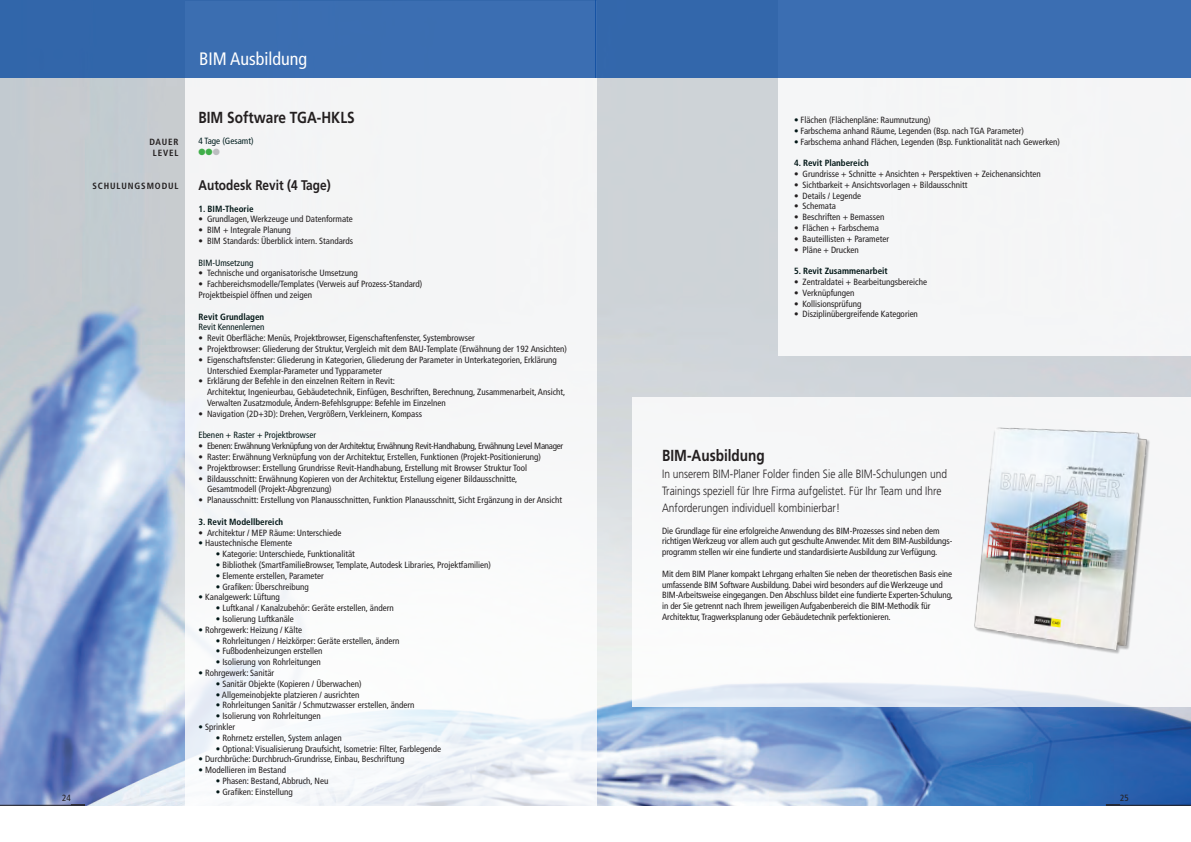
<style>
.page{position:relative;width:1191px;height:842px;background:#fff}
.page>*{position:absolute;margin:0;border:0;box-sizing:border-box;transform-origin:0 0}
.t1{font:condensed 18px "Frutiger LT Std";color:#fff}
.t2{font:700 16px "Frutiger LT Std";color:#231f20;scale:.85 1}
.t3{font:700 14px "Frutiger LT Std";color:#231f20;scale:.85 1}
.t4{font:300 12px/17px "Frutiger LT Std";color:#231f20;scale:.85 1}
.t5{font:condensed 9px/10.8px "Frutiger LT Std";color:#231f20}
.t6{font:condensed 9px "Frutiger LT Std";letter-spacing:-.03em;color:#231f20}
.t7{font:700 condensed 9px "Frutiger LT Std";color:#001515}
.t8{font:condensed 9px "Frutiger LT Std";color:#001515}
.t9{font:700 condensed 9px/10.8px "Frutiger LT Std";letter-spacing:.1em;color:#231f20;text-align:center}
.t10{font:condensed 9px "Frutiger LT Std";color:#001d1e}
.t11{font:9px "Zapf Ding Bats";color:#40ae49}
.s1{color:#bcbdc0}
.s2{color:#001515}
</style>
<div class="page">
<img style="left:0;top:77px;width:1191px;height:728px">
<div style="left:185px;top:1px;width:411px;height:841px;background:#f5f6f7"></div>
<div style="left:0;top:0;width:596px;height:77px;background:#3b6eb1"></div>
<div style="left:778px;top:1px;width:413px;height:355px;background:#f5f6f6"></div>
<div style="left:595px;top:0;width:596px;height:77px;background:#3b6eb2"></div>
<svg style="left:632px;top:397px;width:559px;height:309px"></svg>
<img style="left:932px;top:408px;width:259px;height:260px">
<hr style="left:0;top:805px;width:85px;height:1px;background:#231f20">
<svg style="left:71px;top:804px;width:14px;height:1px"></svg>
<hr style="left:1106px;top:805px;width:85px;height:1px;background:#231f20">
<svg style="left:1106px;top:804px;width:14px;height:1px"></svg>
<h1 class="t1" style="left:199px;top:49px;width:110px">BIM Ausbildung</h1>
<h2 class="t2" style="left:198px;top:108px;width:185px">BIM Software TGA-HKLS</h2>
<p class="t10" style="left:198px;top:136px;width:57px">4 Tage (Gesamt)</p>
<p class="t11" style="left:198px;top:147px;width:23px">●●<span class="s1">●</span></p>
<h3 class="t3" style="left:198px;top:177px;width:157px">Autodesk Revit (4 Tage)</h3>
<p class="t7" style="left:198px;top:203px;width:57px">1. BIM-Theorie</p>
<p class="t5" style="left:198px;top:214px;width:156px">• Grundlagen, Werkzeuge und Datenformate</p>
<p class="t5" style="left:198px;top:225px;width:94px">• BIM + Integrale Planung</p>
<p class="t5" style="left:198px;top:235px;width:156px">• BIM Standards: Überblick intern. Standards</p>
<p class="t8" style="left:198px;top:257px;width:56px">BIM-Umsetzung</p>
<p class="t5" style="left:198px;top:268px;width:161px">• Technische und organisatorische Umsetzung</p>
<p class="t5" style="left:198px;top:279px;width:225px">• Fachbereichsmodelle/Templates (Verweis auf Prozess-Standard)<br>Projektbeispiel öffnen und zeigen</p>
<p class="t7" style="left:198px;top:311px;width:67px">Revit Grundlagen</p>
<p class="t8" style="left:198px;top:322px;width:67px">Revit Kennenlernen</p>
<p class="t5" style="left:198px;top:333px;width:278px">• Revit Oberfläche: Menüs, Projektbrowser, Eigenschaftenfenster, Systembrowser</p>
<p class="t5" style="left:198px;top:343px;width:370px">• Projektbrowser: Gliederung der Struktur, Vergleich mit dem BAU-Template (Erwähnung der 192 Ansichten)</p>
<p class="t5" style="left:207px;top:354px;width:351px;text-indent:-9px">• Eigenschaftsfenster: Gliederung in Kategorien, Gliederung der Parameter in Unterkategorien, Erklärung<br>Unterschied Exemplar-Parameter und Typparameter</p>
<p class="t5" style="left:207px;top:376px;width:360px;text-indent:-9px">• Erklärung der Befehle in den einzelnen Reitern in Revit:<br>Architektur, Ingenieurbau, Gebäudetechnik, Einfügen, Beschriften, Berechnung, Zusammenarbeit, Ansicht,<br>Verwalten Zusatzmodule, Ändern-Befehlsgruppe: Befehle im Einzelnen</p>
<p class="t5" style="left:198px;top:408px;width:225px">• Navigation (2D+3D): Drehen, Vergrößern, Verkleinern, Kompass</p>
<p class="t8" style="left:198px;top:430px;width:119px">Ebenen + Raster + Projektbrowser</p>
<p class="t6" style="left:198px;top:441px;width:366px">• Ebenen: Erwähnung Verknüpfung von der Architektur, Erwähnung Revit-Handhabung, Erwähnung Level Manager</p>
<p class="t5" style="left:198px;top:451px;width:344px">• Raster: Erwähnung Verknüpfung von der Architektur, Erstellen, Funktionen (Projekt-Positionierung)</p>
<p class="t5" style="left:198px;top:462px;width:330px">• Projektbrowser: Erstellung Grundrisse Revit-Handhabung, Erstellung mit Browser Struktur Tool</p>
<p class="t5" style="left:207px;top:473px;width:312px;text-indent:-9px">• Bildausschnitt: Erwähnung Kopieren von der Architektur, Erstellung eigener Bildausschnitte,<br>Gesamtmodell (Projekt-Abgrenzung)</p>
<p class="t5" style="left:198px;top:495px;width:365px">• Planausschnitt: Erstellung von Planausschnitten, Funktion Planausschnitt, Sicht Ergänzung in der Ansicht</p>
<p class="t7" style="left:198px;top:516px;width:86px">3. Revit Modellbereich</p>
<p class="t5" style="left:198px;top:527px;width:144px">• Architektur / MEP Räume: Unterschiede</p>
<p class="t5" style="left:198px;top:538px;width:95px"><span class="s2">•</span> Haustechnische Elemente</p>
<p class="t5" style="left:216px;top:549px;width:141px"><span class="s2">•</span> Kategorie: Unterschiede, Funktionalität</p>
<p class="t5" style="left:216px;top:559px;width:277px"><span class="s2">•</span> Bibliothek (SmartFamilieBrowser, Template, Autodesk Libraries, Projektfamilien)</p>
<p class="t5" style="left:216px;top:570px;width:110px"><span class="s2">•</span> Elemente erstellen, Parameter</p>
<p class="t5" style="left:216px;top:581px;width:94px"><span class="s2">•</span> Grafiken: Überschreibung</p>
<p class="t5" style="left:198px;top:592px;width:83px"><span class="s2">•</span> Kanalgewerk: Lüftung</p>
<p class="t5" style="left:216px;top:603px;width:179px"><span class="s2">•</span> Luftkanal / Kanalzubehör: Geräte erstellen, ändern</p>
<p class="t5" style="left:216px;top:613px;width:80px"><span class="s2">•</span> Isolierung Luftkanäle</p>
<p class="t5" style="left:198px;top:624px;width:105px"><span class="s2">•</span> Rohrgewerk: Heizung / Kälte</p>
<p class="t5" style="left:216px;top:635px;width:185px"><span class="s2">•</span> Rohrleitungen / Heizkörper: Geräte erstellen, ändern</p>
<p class="t5" style="left:216px;top:646px;width:108px"><span class="s2">•</span> Fußbodenheizungen erstellen</p>
<p class="t5" style="left:216px;top:657px;width:107px"><span class="s2">•</span> Isolierung von Rohrleitungen</p>
<p class="t5" style="left:198px;top:667px;width:77px"><span class="s2">•</span> Rohrgewerk: Sanitär</p>
<p class="t5" style="left:216px;top:678px;width:147px"><span class="s2">•</span> Sanitär Objekte (Kopieren / Überwachen)</p>
<p class="t5" style="left:216px;top:689px;width:145px"><span class="s2">•</span> Allgemeinobjekte platzieren / ausrichten</p>
<p class="t5" style="left:216px;top:700px;width:200px"><span class="s2">•</span> Rohrleitungen Sanitär / Schmutzwasser erstellen, ändern</p>
<p class="t5" style="left:216px;top:711px;width:107px"><span class="s2">•</span> Isolierung von Rohrleitungen</p>
<p class="t5" style="left:198px;top:721px;width:38px"><span class="s2">•</span> Sprinkler</p>
<p class="t5" style="left:216px;top:732px;width:127px"><span class="s2">•</span> Rohrnetz erstellen, System anlagen</p>
<p class="t5" style="left:216px;top:743px;width:227px"><span class="s2">•</span> Optional: Visualisierung Draufsicht, Isometrie: Filter, Farblegende</p>
<p class="t5" style="left:198px;top:754px;width:207px"><span class="s2">•</span> Durchbrüche: Durchbruch-Grundrisse, Einbau, Beschriftung</p>
<p class="t5" style="left:198px;top:765px;width:89px"><span class="s2">•</span> Modellieren im Bestand</p>
<p class="t5" style="left:216px;top:775px;width:114px"><span class="s2">•</span> Phasen: Bestand, Abbruch, Neu</p>
<p class="t5" style="left:216px;top:786px;width:78px"><span class="s2">•</span> Grafiken: Einstellung</p>
<p class="t5" style="left:794px;top:115px;width:138px"><span class="s2">•</span> Flächen (Flächenpläne: Raumnutzung)</p>
<p class="t5" style="left:794px;top:125px;width:232px"><span class="s2">•</span> Farbschema anhand Räume, Legenden (Bsp. nach TGA Parameter)</p>
<p class="t5" style="left:794px;top:136px;width:267px"><span class="s2">•</span> Farbschema anhand Flächen, Legenden (Bsp. Funktionalität nach Gewerken)</p>
<p class="t7" style="left:794px;top:158px;width:76px">4. Revit Planbereich</p>
<p class="t5" style="left:794px;top:169px;width:248px">• Grundrisse + Schnitte + Ansichten + Perspektiven + Zeichenansichten</p>
<p class="t5" style="left:794px;top:179px;width:175px">• Sichtbarkeit + Ansichtsvorlagen + Bildausschnitt</p>
<p class="t5" style="left:794px;top:190px;width:69px">• Details / Legende</p>
<p class="t5" style="left:794px;top:201px;width:43px">• Schemata</p>
<p class="t5" style="left:794px;top:212px;width:92px">• Beschriften + Bemassen</p>
<p class="t5" style="left:794px;top:223px;width:86px">• Flächen + Farbschema</p>
<p class="t5" style="left:794px;top:233px;width:97px">• Bauteillisten + Parameter</p>
<p class="t5" style="left:794px;top:244px;width:66px">• Pläne + Drucken</p>
<p class="t7" style="left:794px;top:266px;width:95px">5. Revit Zusammenarbeit</p>
<p class="t5" style="left:794px;top:277px;width:135px">• Zentraldatei + Bearbeitungsbereiche</p>
<p class="t5" style="left:794px;top:287px;width:62px">• Verknüpfungen</p>
<p class="t5" style="left:794px;top:298px;width:69px">• Kollisionsprüfung</p>
<p class="t5" style="left:794px;top:309px;width:125px">• Disziplinübergreifende Kategorien</p>
<p class="t9" style="left:149px;top:136px;width:31px">DAUER<br>LEVEL</p>
<p class="t9" style="left:92px;top:181px;width:88px">SCHULUNGSMODUL</p>
<h2 class="t2" style="left:662px;top:446px;width:122px">BIM-Ausbildung</h2>
<h3 class="t4" style="left:662px;top:465px;width:337px">In unserem BIM-Planer Folder finden Sie alle BIM-Schulungen und<br>Trainings speziell für Ihre Firma aufgelistet. Für Ihr Team und Ihre<br>Anforderungen individuell kombinierbar!</h3>
<p class="t5" style="left:662px;top:525px;width:292px">Die Grundlage für eine erfolgreiche Anwendung des BIM-Prozesses sind neben dem richtigen Werkzeug vor allem auch gut geschulte Anwender. Mit dem BIM-Ausbildungs&shy;programm stellen wir eine fundierte und standardisierte Ausbildung zur Verfügung.</p>
<p class="t5" style="left:662px;top:568px;width:292px">Mit dem BIM Planer kompakt Lehrgang erhalten Sie neben der theoretischen Basis eine umfassende BIM Software Ausbildung. Dabei wird besonders auf die Werkzeuge und BIM-Arbeitsweise eingegangen. Den Abschluss bildet eine fundierte Experten-Schulung, in der Sie getrennt nach Ihrem jeweiligen Aufgabenbereich die BIM-Methodik für Architektur, Tragwerksplanung oder Gebäudetechnik perfektionieren.</p>
<p class="t5" style="left:62px;top:792px;width:10px">24</p>
<p class="t5" style="left:1120px;top:792px;width:10px">25</p>
</div>
